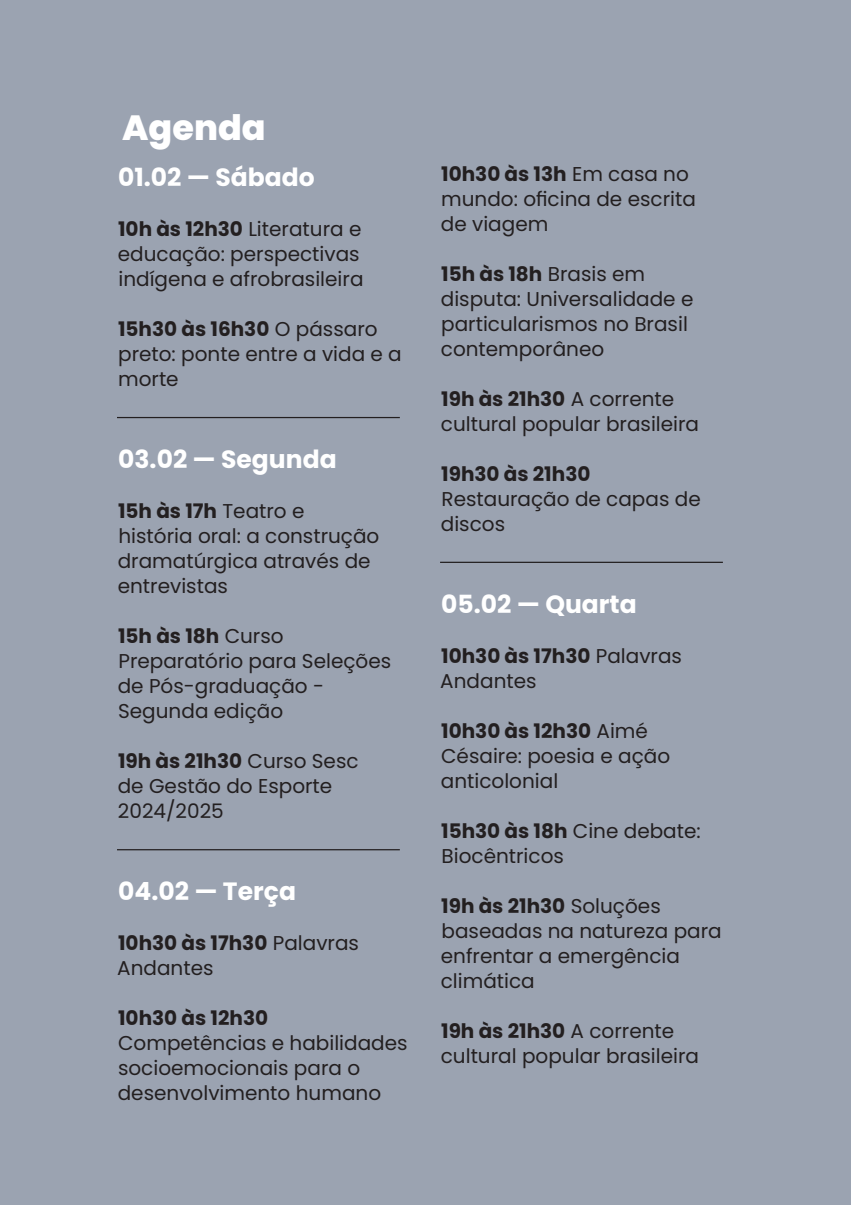
<style>
.page{position:relative;width:851px;height:1205px;background:#fff}
.page>*{position:absolute;margin:0;border:0;box-sizing:border-box;transform-origin:0 0}
.t1{font:800 35px "Poppins";color:#fff}
.t2{font:700 25px "Poppins";color:#fff}
.t3{font:20px/25px "Poppins";color:#231f20}
.t4{font:700 20px "Poppins";color:#231f20}
.s1{font-weight:700}
</style>
<div class="page">
<hr style="left:850px;top:0;width:1px;height:1205px;background:#9ba3b1">
<div style="left:0;top:0;width:850px;height:1205px;background:#9ba3b1"></div>
<hr style="left:117px;top:417px;width:283px;height:1px;background:#231f20">
<hr style="left:117px;top:849px;width:283px;height:1px;background:#231f20">
<hr style="left:440px;top:562px;width:282px;height:1px;background:#231f20">
<h1 class="t1" style="left:122px;top:107px;width:145px">Agenda</h1>
<p class="t2" style="left:118px;top:163px;width:198px">01.02 — Sábado</p>
<p class="t3" style="left:118px;top:217px;width:247px"><span class="s1">10h às 12h30</span> Literatura e educação: perspectivas indígena e afrobrasileira</p>
<p class="t3" style="left:118px;top:317px;width:285px"><span class="s1">15h30 às 16h30</span> O pássaro preto: ponte entre a vida e a morte</p>
<p class="t2" style="left:118px;top:445px;width:220px">03.02 — Segunda</p>
<p class="t3" style="left:118px;top:499px;width:263px"><span class="s1">15h às 17h</span> Teatro e história oral: a construção dramatúrgica através de entrevistas</p>
<p class="t3" style="left:118px;top:624px;width:275px"><span class="s1">15h às 18h</span> Curso<br>Preparatório para Seleções de Pós-graduação -<br>Segunda edição</p>
<p class="t3" style="left:118px;top:749px;width:242px"><span class="s1">19h às 21h30</span> Curso Sesc de Gestão do Esporte<br>2024/2025</p>
<p class="t2" style="left:118px;top:877px;width:179px">04.02 — Terça</p>
<p class="t3" style="left:117px;top:931px;width:243px"><span class="s1">10h30 às 17h30</span> Palavras<br>Andantes</p>
<p class="t4" style="left:118px;top:1007px;width:151px">10h30 às 12h30</p>
<p class="t3" style="left:118px;top:1031px;width:291px">Competências e habilidades socioemocionais para o desenvolvimento humano</p>
<p class="t3" style="left:441px;top:161px;width:256px"><span class="s1">10h30 às 13h</span> Em casa no mundo: oficina de escrita de viagem</p>
<p class="t3" style="left:441px;top:261px;width:254px"><span class="s1">15h às 18h</span> Brasis em disputa: Universalidade e particularismos no Brasil contemporâneo</p>
<p class="t3" style="left:441px;top:386px;width:260px"><span class="s1">19h às 21h30</span> A corrente cultural popular brasileira</p>
<p class="t4" style="left:441px;top:462px;width:151px">19h30 às 21h30</p>
<p class="t3" style="left:441px;top:486px;width:261px">Restauração de capas de discos</p>
<p class="t2" style="left:441px;top:590px;width:197px">05.02 — Quarta</p>
<p class="t3" style="left:440px;top:643px;width:243px"><span class="s1">10h30 às 17h30</span> Palavras<br>Andantes</p>
<p class="t3" style="left:441px;top:718px;width:231px"><span class="s1">10h30 às 12h30</span> Aimé<br>Césaire: poesia e ação anticolonial</p>
<p class="t3" style="left:441px;top:818px;width:261px"><span class="s1">15h30 às 18h</span> Cine debate:<br>Biocêntricos</p>
<p class="t3" style="left:441px;top:893px;width:282px"><span class="s1">19h às 21h30</span> Soluções baseadas na natureza para enfrentar a emergência climática</p>
<p class="t3" style="left:441px;top:1018px;width:260px"><span class="s1">19h às 21h30</span> A corrente cultural popular brasileira</p>
</div>
